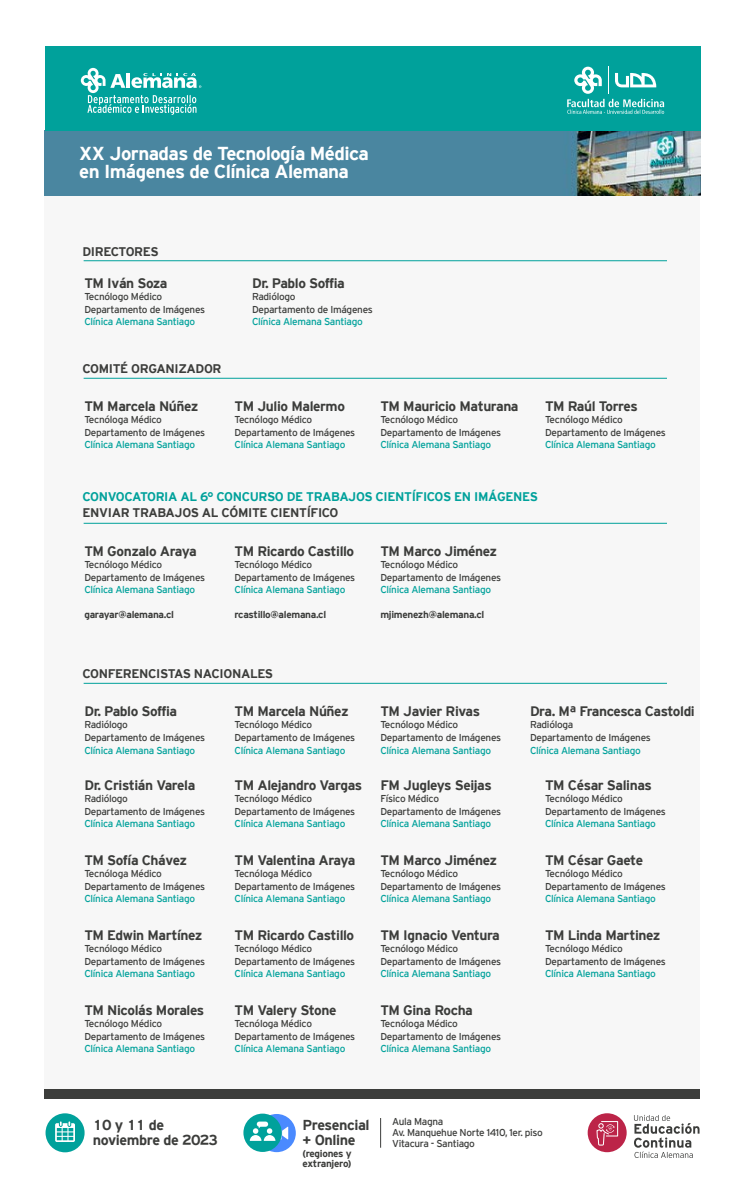
<style>
.page{position:relative;width:745px;height:1188px;background:#fff}
.page>*{position:absolute;margin:0;border:0;box-sizing:border-box;transform-origin:0 0}
.t1{font:700 18.75px/18.8px "Interstate";letter-spacing:-.03em;color:#fff}
.t2{font:700 14.38px/15.6px "Interstate";letter-spacing:-.03em;color:#3c3d3b}
.t3{font:700 13.75px "Interstate";letter-spacing:-.03em;color:#3c3d3b}
.t4{font:700 12.5px "Interstate";letter-spacing:-.03em;color:#3c3d3b}
.t5{font:700 12.5px "Interstate";letter-spacing:-.03em;color:#00a19b}
.t6{font:10px/12.5px "Interstate";letter-spacing:-.03em;color:#3c3d3b}
.t7{font:10px "Interstate";letter-spacing:-.03em;color:#00a19b}
.t8{font:700 10px/10px "Interstate";letter-spacing:-.03em;color:#3c3d3b}
</style>
<div class="page">
<div style="left:257px;top:1114px;width:38px;height:38px;background:#4a8aff;border-radius:50%"></div>
<div style="left:243px;top:1113px;width:38px;height:39px;background:#00a19b;border-radius:50%"></div>
<svg style="left:249px;top:1121px;width:39px;height:20px"></svg>
<div style="left:587px;top:1113px;width:39px;height:39px;background:#bc2448;border-radius:50%"></div>
<svg style="left:596px;top:1121px;width:21px;height:24px"></svg>
<svg style="left:634px;top:1115px;width:65px;height:43px"></svg>
<div style="left:45px;top:1113px;width:39px;height:39px;background:#00a19b;border-radius:50%"></div>
<svg style="left:55px;top:1121px;width:20px;height:21px"></svg>
<svg style="left:380px;top:1118px;width:1px;height:29px"></svg>
<img style="left:45px;top:131px;width:655px;height:64px">
<div style="left:45px;top:47px;width:655px;height:84px;background:#00a19b"></div>
<svg style="left:81px;top:68px;width:120px;height:47px"></svg>
<svg style="left:567px;top:67px;width:96px;height:47px"></svg>
<div style="left:44px;top:196px;width:655px;height:893px;background:#f7f7f7"></div>
<div style="left:44px;top:1089px;width:655px;height:9px;background:#3c3d3b"></div>
<hr style="left:84px;top:260px;width:582px;height:1px;background:#00a19b">
<hr style="left:84px;top:378px;width:582px;height:1px;background:#00a19b">
<hr style="left:84px;top:683px;width:582px;height:1px;background:#00a19b">
<hr style="left:84px;top:523px;width:582px;height:1px;background:#00a19b">
<h1 class="t1" style="left:79px;top:143px;width:291px">XX Jornadas de Tecnología Médica en Imágenes de Clínica Alemana</h1>
<p class="t4" style="left:82px;top:244px;width:78px">DIRECTORES</p>
<h3 class="t3" style="left:84px;top:275px;width:85px">TM Iván Soza</h3>
<p class="t6" style="left:84px;top:290px;width:122px">Tecnólogo Médico<br>Departamento de Imágenes</p>
<p class="t7" style="left:84px;top:316px;width:112px">Clínica Alemana Santiago</p>
<p class="t4" style="left:82px;top:362px;width:140px">COMITÉ ORGANIZADOR</p>
<h3 class="t3" style="left:84px;top:398px;width:115px">TM Marcela Núñez</h3>
<p class="t6" style="left:84px;top:414px;width:122px">Tecnóloga Médico<br>Departamento de Imágenes</p>
<p class="t7" style="left:84px;top:439px;width:112px">Clínica Alemana Santiago</p>
<h3 class="t3" style="left:252px;top:275px;width:94px">Dr. Pablo Soffia</h3>
<p class="t6" style="left:252px;top:290px;width:122px">Radiólogo<br>Departamento de Imágenes</p>
<p class="t7" style="left:252px;top:316px;width:112px">Clínica Alemana Santiago</p>
<h3 class="t3" style="left:234px;top:398px;width:112px">TM Julio Malermo</h3>
<p class="t6" style="left:234px;top:414px;width:122px">Tecnólogo Médico<br>Departamento de Imágenes</p>
<p class="t7" style="left:234px;top:439px;width:112px">Clínica Alemana Santiago</p>
<h3 class="t3" style="left:380px;top:398px;width:140px">TM Mauricio Maturana</h3>
<p class="t6" style="left:380px;top:414px;width:122px">Tecnólogo Médico<br>Departamento de Imágenes</p>
<p class="t7" style="left:380px;top:439px;width:112px">Clínica Alemana Santiago</p>
<h3 class="t3" style="left:544px;top:398px;width:94px">TM Raúl Torres</h3>
<p class="t6" style="left:544px;top:414px;width:122px">Tecnólogo Médico<br>Departamento de Imágenes</p>
<p class="t7" style="left:544px;top:439px;width:112px">Clínica Alemana Santiago</p>
<p class="t5" style="left:82px;top:489px;width:457px">CONVOCATORIA AL 6° CONCURSO DE TRABAJOS CIENTÍFICOS EN IMÁGENES</p>
<p class="t4" style="left:82px;top:505px;width:257px">ENVIAR TRABAJOS AL CÓMITE CIENTÍFICO</p>
<h3 class="t3" style="left:84px;top:543px;width:114px">TM Gonzalo Araya</h3>
<p class="t6" style="left:84px;top:559px;width:122px">Tecnólogo Médico<br>Departamento de Imágenes</p>
<p class="t7" style="left:84px;top:584px;width:112px">Clínica Alemana Santiago</p>
<p class="t8" style="left:84px;top:610px;width:91px">garayar@alemana.cl</p>
<h3 class="t3" style="left:380px;top:543px;width:118px">TM Marco Jiménez</h3>
<p class="t6" style="left:380px;top:559px;width:122px">Tecnólogo Médico<br>Departamento de Imágenes</p>
<p class="t7" style="left:380px;top:584px;width:112px">Clínica Alemana Santiago</p>
<p class="t8" style="left:380px;top:610px;width:105px">mjimenezh@alemana.cl</p>
<h3 class="t3" style="left:234px;top:543px;width:121px">TM Ricardo Castillo</h3>
<p class="t6" style="left:234px;top:559px;width:122px">Tecnólogo Médico<br>Departamento de Imágenes</p>
<p class="t7" style="left:234px;top:584px;width:112px">Clínica Alemana Santiago</p>
<p class="t8" style="left:234px;top:610px;width:93px">rcastillo@alemana.cl</p>
<p class="t4" style="left:82px;top:667px;width:192px">CONFERENCISTAS NACIONALES</p>
<h3 class="t3" style="left:84px;top:703px;width:94px">Dr. Pablo Soffia</h3>
<p class="t6" style="left:84px;top:719px;width:122px">Radiólogo<br>Departamento de Imágenes</p>
<p class="t7" style="left:84px;top:744px;width:112px">Clínica Alemana Santiago</p>
<h3 class="t3" style="left:234px;top:703px;width:115px">TM Marcela Núñez</h3>
<p class="t6" style="left:234px;top:719px;width:122px">Tecnólogo Médico<br>Departamento de Imágenes</p>
<p class="t7" style="left:234px;top:744px;width:112px">Clínica Alemana Santiago</p>
<h3 class="t3" style="left:84px;top:777px;width:112px">Dr. Cristián Varela</h3>
<p class="t6" style="left:84px;top:792px;width:122px">Radiólogo<br>Departamento de Imágenes</p>
<p class="t7" style="left:84px;top:818px;width:112px">Clínica Alemana Santiago</p>
<h3 class="t3" style="left:84px;top:852px;width:104px">TM Sofía Chávez</h3>
<p class="t6" style="left:84px;top:867px;width:122px">Tecnóloga Médico<br>Departamento de Imágenes</p>
<p class="t7" style="left:84px;top:893px;width:112px">Clínica Alemana Santiago</p>
<h3 class="t3" style="left:84px;top:927px;width:120px">TM Edwin Martínez</h3>
<p class="t6" style="left:84px;top:942px;width:122px">Tecnólogo Médico<br>Departamento de Imágenes</p>
<p class="t7" style="left:84px;top:968px;width:112px">Clínica Alemana Santiago</p>
<h3 class="t3" style="left:84px;top:1002px;width:121px">TM Nicolás Morales</h3>
<p class="t6" style="left:84px;top:1017px;width:122px">Tecnólogo Médico<br>Departamento de Imágenes</p>
<p class="t7" style="left:84px;top:1043px;width:112px">Clínica Alemana Santiago</p>
<h3 class="t3" style="left:234px;top:777px;width:129px">TM Alejandro Vargas</h3>
<p class="t6" style="left:234px;top:792px;width:122px">Tecnólogo Médico<br>Departamento de Imágenes</p>
<p class="t7" style="left:234px;top:818px;width:112px">Clínica Alemana Santiago</p>
<h3 class="t3" style="left:234px;top:852px;width:122px">TM Valentina Araya</h3>
<p class="t6" style="left:234px;top:867px;width:122px">Tecnóloga Médico<br>Departamento de Imágenes</p>
<p class="t7" style="left:234px;top:893px;width:112px">Clínica Alemana Santiago</p>
<h3 class="t3" style="left:234px;top:927px;width:121px">TM Ricardo Castillo</h3>
<p class="t6" style="left:234px;top:942px;width:122px">Tecnólogo Médico<br>Departamento de Imágenes</p>
<p class="t7" style="left:234px;top:968px;width:112px">Clínica Alemana Santiago</p>
<h3 class="t3" style="left:234px;top:1002px;width:103px">TM Valery Stone</h3>
<p class="t6" style="left:234px;top:1017px;width:122px">Tecnóloga Médico<br>Departamento de Imágenes</p>
<p class="t7" style="left:234px;top:1043px;width:112px">Clínica Alemana Santiago</p>
<h3 class="t3" style="left:380px;top:703px;width:101px">TM Javier Rivas</h3>
<p class="t6" style="left:380px;top:719px;width:122px">Tecnólogo Médico<br>Departamento de Imágenes</p>
<p class="t7" style="left:380px;top:744px;width:112px">Clínica Alemana Santiago</p>
<h3 class="t3" style="left:380px;top:777px;width:113px">FM Jugleys Seijas</h3>
<p class="t6" style="left:380px;top:792px;width:122px">Físico Médico<br>Departamento de Imágenes</p>
<p class="t7" style="left:380px;top:818px;width:112px">Clínica Alemana Santiago</p>
<h3 class="t3" style="left:380px;top:852px;width:118px">TM Marco Jiménez</h3>
<p class="t6" style="left:380px;top:867px;width:122px">Tecnólogo Médico<br>Departamento de Imágenes</p>
<p class="t7" style="left:380px;top:893px;width:112px">Clínica Alemana Santiago</p>
<h3 class="t3" style="left:380px;top:927px;width:121px">TM Ignacio Ventura</h3>
<p class="t6" style="left:380px;top:942px;width:122px">Tecnólogo Médico<br>Departamento de Imágenes</p>
<p class="t7" style="left:380px;top:968px;width:112px">Clínica Alemana Santiago</p>
<h3 class="t3" style="left:380px;top:1002px;width:94px">TM Gina Rocha</h3>
<p class="t6" style="left:380px;top:1017px;width:122px">Tecnóloga Médico<br>Departamento de Imágenes</p>
<p class="t7" style="left:380px;top:1043px;width:112px">Clínica Alemana Santiago</p>
<h3 class="t3" style="left:529px;top:703px;width:166px">Dra. Mª Francesca Castoldi</h3>
<p class="t6" style="left:529px;top:719px;width:122px">Radióloga<br>Departamento de Imágenes</p>
<p class="t7" style="left:529px;top:744px;width:112px">Clínica Alemana Santiago</p>
<h3 class="t3" style="left:544px;top:777px;width:108px">TM César Salinas</h3>
<p class="t6" style="left:544px;top:792px;width:122px">Tecnólogo Médico<br>Departamento de Imágenes</p>
<p class="t7" style="left:544px;top:818px;width:112px">Clínica Alemana Santiago</p>
<h3 class="t3" style="left:544px;top:852px;width:99px">TM César Gaete</h3>
<p class="t6" style="left:544px;top:867px;width:122px">Tecnólogo Médico<br>Departamento de Imágenes</p>
<p class="t7" style="left:544px;top:893px;width:112px">Clínica Alemana Santiago</p>
<h3 class="t3" style="left:544px;top:927px;width:117px">TM Linda Martinez</h3>
<p class="t6" style="left:544px;top:942px;width:122px">Tecnólogo Médico<br>Departamento de Imágenes</p>
<p class="t7" style="left:544px;top:968px;width:112px">Clínica Alemana Santiago</p>
<h2 class="t2" style="left:93px;top:1116px;width:127px">10 y 11 de noviembre de 2023</h2>
<h2 class="t2" style="left:302px;top:1116px;width:69px">Presencial + Online</h2>
<p class="t8" style="left:302px;top:1148px;width:51px">(regiones y extranjero)</p>
<p class="t6" style="left:392px;top:1115px;width:152px;line-height:11.2px">Aula Magna<br>Av. Manquehue Norte 1410, 1er. piso<br>Vitacura - Santiago</p>
</div>
